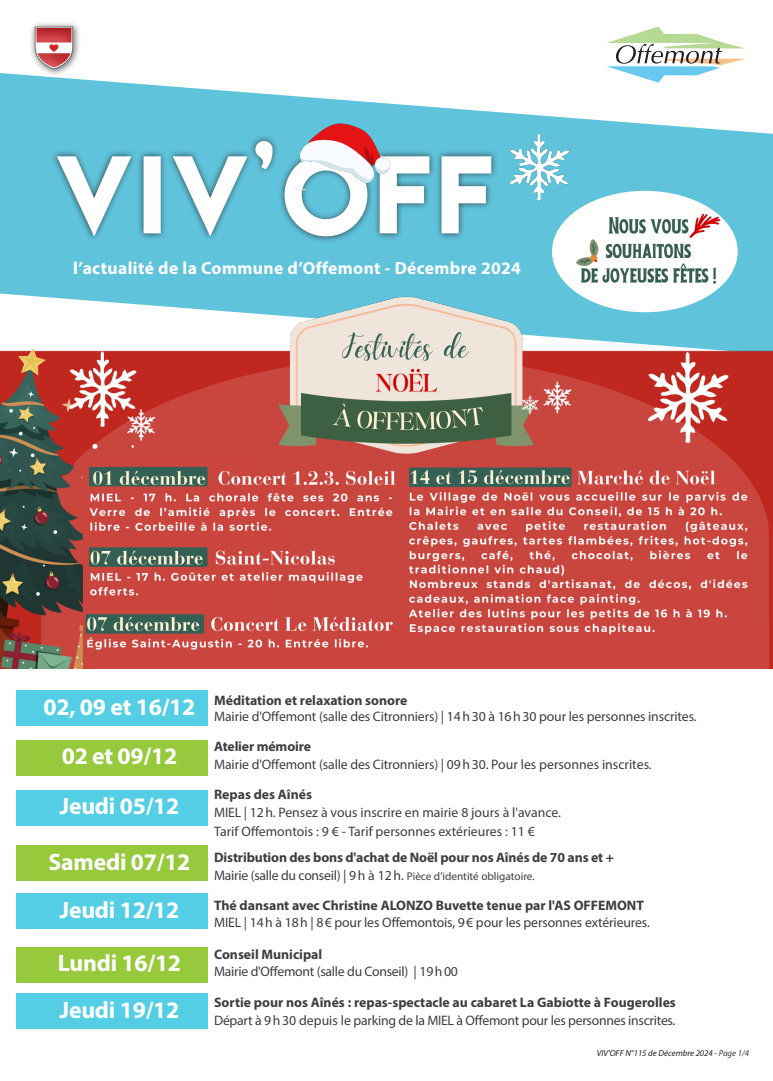
<style>
.page{position:relative;width:773px;height:1081px;background:#fff}
.page>*{position:absolute;margin:0;border:0;box-sizing:border-box;transform-origin:0 0}
.t1{font:700 23.75px "Myriad Pro";letter-spacing:-.01em;color:#fff}
.t2{font:700 17.5px "Myriad Pro";letter-spacing:.02em;color:#fff}
.t3{font:13.75px "Myriad Pro";letter-spacing:-.01em;color:#3e3e3f}
.t4{font:700 13.75px "Myriad Pro";color:#3e3e3f}
.t5{font:italic 8.75px "Myriad Pro";color:#231f20}
.s1{font-size:11.25px}
.s2{color:#3e3e3f}
</style>
<div class="page">
<svg style="left:0;top:73px;width:772px;height:220px;fill:#5fc3db"></svg>
<div style="left:51px;top:134px;width:447px;height:109px;background:#231f20;opacity:.75"></div>
<svg style="left:57px;top:141px;width:434px;height:95px"></svg>
<svg style="left:606px;top:27px;width:140px;height:56px"></svg>
<div style="left:29px;top:21px;width:52px;height:56px;background:#231f20;opacity:.69"></div>
<div style="left:34px;top:27px;width:38px;height:41px;background:#231f20;opacity:.75"></div>
<svg style="left:35px;top:27px;width:38px;height:42px"></svg>
<img style="left:292px;top:117px;width:100px;height:72px">
<img style="left:503px;top:128px;width:72px;height:82px">
<div style="left:16px;top:740px;width:191px;height:35px;background:#97c93c"></div>
<div style="left:16px;top:790px;width:191px;height:35px;background:#53cee4"></div>
<div style="left:16px;top:845px;width:191px;height:35px;background:#97c93c"></div>
<div style="left:16px;top:993px;width:191px;height:35px;background:#53cee4"></div>
<div style="left:16px;top:894px;width:191px;height:35px;background:#53cee4"></div>
<div style="left:16px;top:690px;width:191px;height:35px;background:#53cee4"></div>
<div style="left:16px;top:947px;width:191px;height:35px;background:#97c93c"></div>
<img style="left:0;top:293px;width:772px;height:376px">
<div style="left:552px;top:191px;width:185px;height:121px;background:#fff;border-radius:50%"></div>
<img style="left:569px;top:214px;width:151px;height:90px">
<p class="t2" style="left:73px;top:256px;width:449px">l’actualité de la Commune d’Offemont - Décembre 2024</p>
<p class="t1" style="left:43px;top:691px;width:153px">02, 09 et 16/12</p>
<p class="t1" style="left:62px;top:741px;width:117px">02 et 09/12</p>
<p class="t1" style="left:59px;top:790px;width:121px">Jeudi 05/12</p>
<p class="t1" style="left:48px;top:846px;width:143px">Samedi 07/12</p>
<p class="t1" style="left:59px;top:894px;width:121px">Jeudi 12/12</p>
<p class="t1" style="left:58px;top:948px;width:125px">Lundi 16/12</p>
<p class="t1" style="left:59px;top:994px;width:121px">Jeudi 19/12</p>
<p class="t4" style="left:214px;top:691px;width:195px">Méditation et relaxation sonore</p>
<p class="t3" style="left:214px;top:708px;width:484px">Mairie d'Offemont (salle des Citronniers) | 14h30 à 16h30 pour les personnes inscrites.</p>
<p class="t4" style="left:214px;top:737px;width:98px">Atelier mémoire</p>
<p class="t3" style="left:214px;top:755px;width:439px">Mairie d'Offemont (salle des Citronniers) | 09h30. Pour les personnes inscrites.</p>
<p class="t4" style="left:214px;top:785px;width:99px">Repas des Aînés</p>
<p class="t3" style="left:214px;top:804px;width:348px">MIEL | 12h. Pensez à vous inscrire en mairie 8 jours à l'avance.</p>
<p class="t3" style="left:214px;top:823px;width:322px">Tarif Offemontois : 9 € - Tarif personnes extérieures : 11 €</p>
<p class="t4" style="left:214px;top:849px;width:401px">Distribution des bons d'achat de Noël pour nos Aînés de 70 ans et +</p>
<p class="t3" style="left:214px;top:867px;width:322px">Mairie (salle du conseil) | 9h à 12h. <span class="s1">Pièce d'identité obligatoire.</span></p>
<p class="t4" style="left:214px;top:896px;width:431px">Thé dansant avec Christine ALONZO Buvette tenue par l'AS OFFEMONT</p>
<p class="t3" style="left:214px;top:914px;width:437px">MIEL | 14h à 18h | 8€ pour les Offemontois, 9€ pour les personnes extérieures.</p>
<p class="t4" style="left:214px;top:945px;width:110px">Conseil Municipal</p>
<p class="t3" style="left:214px;top:963px;width:245px">Mairie d'Offemont (salle du Conseil) | 19h00</p>
<p class="t4" style="left:214px;top:994px;width:463px">Sortie pour nos Aînés : repas-spectacle au cabaret La Gabiotte à Fougerolles</p>
<p class="t3" style="left:214px;top:1012px;width:463px">Départ à 9h30 depuis le parking de la MIEL à Offemont pour les personnes inscrites.</p>
<p class="t5" style="left:596px;top:1047px;width:154px">VIV'OFF N°115 de Décembre 2024 <span class="s2">- Page 1/4</span></p>
</div>
